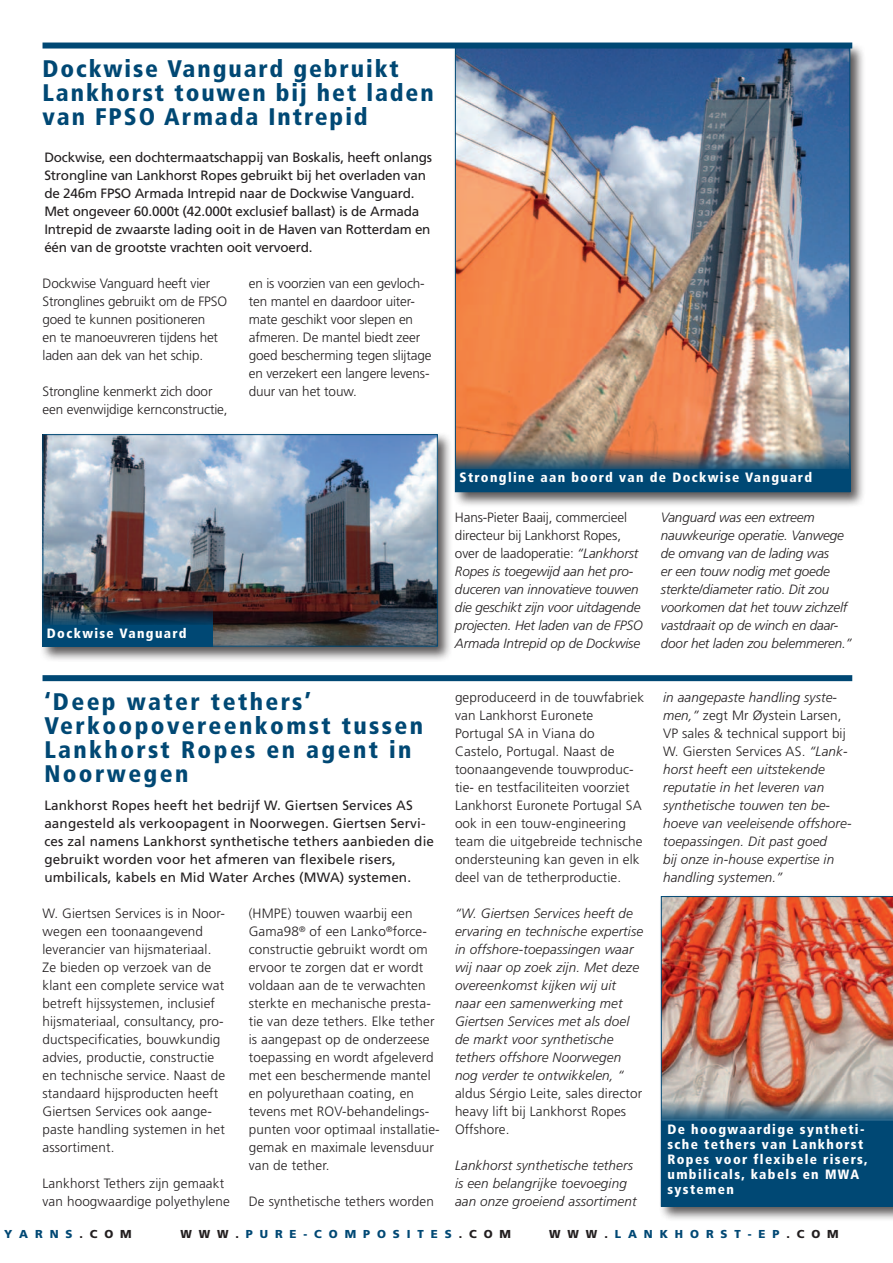
<style>
.page{position:relative;width:893px;height:1263px;background:#fff}
.page>*{position:absolute;margin:0;border:0;box-sizing:border-box;transform-origin:0 0}
.t1{font:900 condensed 24px/24px "Frutiger";letter-spacing:.1em;color:#004874}
.t2{font:900 condensed 24px/24px "Frutiger";letter-spacing:.08em;color:#004874}
.t3{font:300 13.5px/18px "Frutiger";letter-spacing:.01em;color:#231f20}
.t4{font:italic 300 13.5px/18px "Frutiger";letter-spacing:.01em;color:#231f20}
.t5{font:italic 300 13.5px/18px "Frutiger";letter-spacing:-.01em;color:#231f20}
.t6{font:300 13.5px/18px "Frutiger";letter-spacing:-.01em;color:#231f20}
.t7{font:13.5px/18px "Frutiger";letter-spacing:-.015em;color:#231f20}
.t8{font:13.5px/18px "Frutiger";letter-spacing:.01em;color:#231f20}
.t9{font:900 condensed 13.5px/15px "Frutiger";letter-spacing:.1em;color:#fff}
.t10{font:900 11.55px "Frutiger";letter-spacing:.6em;color:#004874}
.s1{font-style:normal}
.s2{color:#231f20}
</style>
<div class="page">
<div style="left:40px;top:432px;width:413px;height:230px;background:#231f20;opacity:.75"></div>
<img style="left:45px;top:436px;width:391px;height:208px">
<div style="left:43px;top:434px;width:395px;height:212px;border:1px solid #004874"></div>
<div style="left:658px;top:893px;width:235px;height:329px;background:#231f20;opacity:.75"></div>
<img style="left:661px;top:896px;width:232px;height:204px">
<div style="left:452px;top:43px;width:413px;height:464px;background:#231f20;opacity:.75"></div>
<img style="left:457px;top:49px;width:391px;height:400px">
<div style="left:43px;top:625px;width:170px;height:21px;background:#004874"></div>
<div style="left:661px;top:1121px;width:232px;height:85px;background:#004874"></div>
<div style="left:455px;top:469px;width:395px;height:23px;background:#004874"></div>
<svg style="left:43px;top:606px;width:170px;height:19px"></svg>
<svg style="left:661px;top:1100px;width:232px;height:21px"></svg>
<img style="left:455px;top:449px;width:395px;height:20px">
<div style="left:43px;top:675px;width:809px;height:6px;background:#004874"></div>
<div style="left:43px;top:43px;width:809px;height:6px;background:#004874"></div>
<h1 class="t2" style="left:43px;top:57px;width:393px">Dockwise Vanguard gebruikt<br>Lankhorst touwen bij het laden van FPSO Armada Intrepid</h1>
<p class="t7" style="left:44px;top:148px;width:389px">Dockwise, een dochtermaatschappij van Boskalis, heeft onlangs Strongline van Lankhorst Ropes gebruikt bij het overladen van de 246m FPSO Armada Intrepid naar de Dockwise Vanguard.<br>Met ongeveer 60.000t (42.000t exclusief ballast) is de Armada Intrepid de zwaarste lading ooit in de Haven van Rotterdam en één van de grootste vrachten ooit vervoerd.</p>
<p class="t6" style="left:249px;top:275px;width:184px">en is voorzien van een gevloch&shy;ten mantel en daardoor uiter&shy;mate geschikt voor slepen en afmeren. De mantel biedt zeer goed bescherming tegen slijtage en verzekert een langere levens&shy;duur van het touw.</p>
<p class="t6" style="left:43px;top:274px;width:186px">Dockwise Vanguard heeft vier<br>Stronglines gebruikt om de FPSO goed te kunnen positioneren<br>en te manoeuvreren tijdens het laden aan dek van het schip.</p>
<p class="t6" style="left:43px;top:382px;width:187px">Strongline kenmerkt zich door een evenwijdige kernconstructie,</p>
<p class="t9" style="left:47px;top:626px;width:141px">Dockwise Vanguard</p>
<p class="t9" style="left:459px;top:470px;width:354px">Strongline aan boord van de Dockwise Vanguard</p>
<p class="t5" style="left:455px;top:508px;width:189px"><span class="s1">Hans-Pieter Baaij, commercieel directeur bij Lankhorst Ropes, over de laadoperatie:</span> “Lankhorst<br>Ropes is toegewijd aan het pro&shy;duceren van innovatieve touwen die geschikt zijn voor uitdagende projecten. Het laden van de FPSO<br>Armada Intrepid op de Dockwise</p>
<p class="t5" style="left:661px;top:508px;width:192px">Vanguard was een extreem nauwkeurige operatie. Vanwege de omvang van de lading was<br>er een touw nodig met goede sterkte/diameter ratio. Dit zou voorkomen dat het touw zichzelf vastdraait op de winch en daar&shy;door het laden zou belemmeren.”</p>
<h1 class="t1" style="left:44px;top:690px;width:380px">‘Deep water tethers’<br>Verkoopovereenkomst tussen<br>Lankhorst Ropes en agent in<br>Noorwegen</h1>
<p class="t8" style="left:44px;top:796px;width:391px">Lankhorst Ropes heeft het bedrijf W. Giertsen Services AS aangesteld als verkoopagent in Noorwegen. Giertsen Servi&shy;ces zal namens Lankhorst synthetische tethers aanbieden die gebruikt worden voor het afmeren van flexibele risers, umbilicals, kabels en Mid Water Arches (MWA) systemen.</p>
<p class="t3" style="left:43px;top:905px;width:184px">W. Giertsen Services is in Noor&shy;wegen een toonaangevend leverancier van hijsmateriaal.<br>Ze bieden op verzoek van de klant een complete service wat betreft hijssystemen, inclusief hijsmateriaal, consultancy, pro&shy;ductspecificaties, bouwkundig advies, productie, constructie en technische service. Naast de standaard hijsproducten heeft<br>Giertsen Services ook aange&shy;paste handling systemen in het assortiment.</p>
<p class="t3" style="left:43px;top:1174px;width:189px">Lankhorst Tethers zijn gemaakt van hoogwaardige polyethylene</p>
<p class="t3" style="left:249px;top:904px;width:193px">(HMPE) touwen waarbij een<br>Gama98<sup>®</sup> of een Lanko<sup>®</sup>force&shy;constructie gebruikt wordt om ervoor te zorgen dat er wordt voldaan aan de te verwachten sterkte en mechanische presta&shy;tie van deze tethers. Elke tether is aangepast op de onderzeese toepassing en wordt afgeleverd met een beschermende mantel en polyurethaan coating, en tevens met ROV-behandelings&shy;punten voor optimaal installatie&shy;gemak en maximale levensduur van de tether.</p>
<p class="t3" style="left:249px;top:1192px;width:187px">De synthetische tethers worden</p>
<p class="t3" style="left:455px;top:688px;width:191px">geproduceerd in de touwfabriek van Lankhorst Euronete<br>Portugal SA in Viana do<br>Castelo, Portugal. Naast de toonaangevende touwproduc&shy;tie- en testfaciliteiten voorziet<br>Lankhorst Euronete Portugal SA ook in een touw-engineering team die uitgebreide technische ondersteuning kan geven in elk deel van de tetherproductie.</p>
<p class="t4" style="left:455px;top:904px;width:190px">“W. Giertsen Services heeft de ervaring en technische expertise in offshore-toepassingen waar wij naar op zoek zijn. Met deze overeenkomst kijken wij uit naar een samenwerking met<br>Giertsen Services met als doel de markt voor synthetische tethers offshore Noorwegen nog verder te ontwikkelen, “</p>
<p class="t3" style="left:455px;top:1084px;width:189px">aldus Sérgio Leite, sales director heavy lift bij Lankhorst Ropes<br>Offshore.</p>
<p class="t4" style="left:455px;top:1156px;width:183px">Lankhorst synthetische tethers is een belangrijke toevoeging aan onze groeiend assortiment</p>
<p class="t4" style="left:663px;top:688px;width:190px">in aangepaste handling syste&shy;men,” <span class="s1">zegt Mr Øystein Larsen,<br>VP sales &amp; technical support bij<br>W. Giersten Services AS.</span> “Lank&shy;horst heeft een uitstekende reputatie in het leveren van synthetische touwen ten be&shy;hoeve van veeleisende offshore&shy;toepassingen. Dit past goed<br>bij onze in-house expertise in handling systemen.”</p>
<p class="t9" style="left:667px;top:1121px;width:202px">De hoogwaardige syntheti&shy;sche tethers van Lankhorst<br>Ropes voor flexibele risers, umbilicals, kabels en MWA systemen</p>
<p class="t10" style="left:4px;top:1227px;width:129px">YARNS<span class="s2">.COM</span></p>
<p class="t10" style="left:180px;top:1227px;width:332px"><span class="s2">WWW.</span>PURE-COMPOSITES<span class="s2">.COM</span></p>
<p class="t10" style="left:549px;top:1227px;width:291px"><span class="s2">WWW.</span>LANKHORST-EP<span class="s2">.COM</span></p>
</div>
